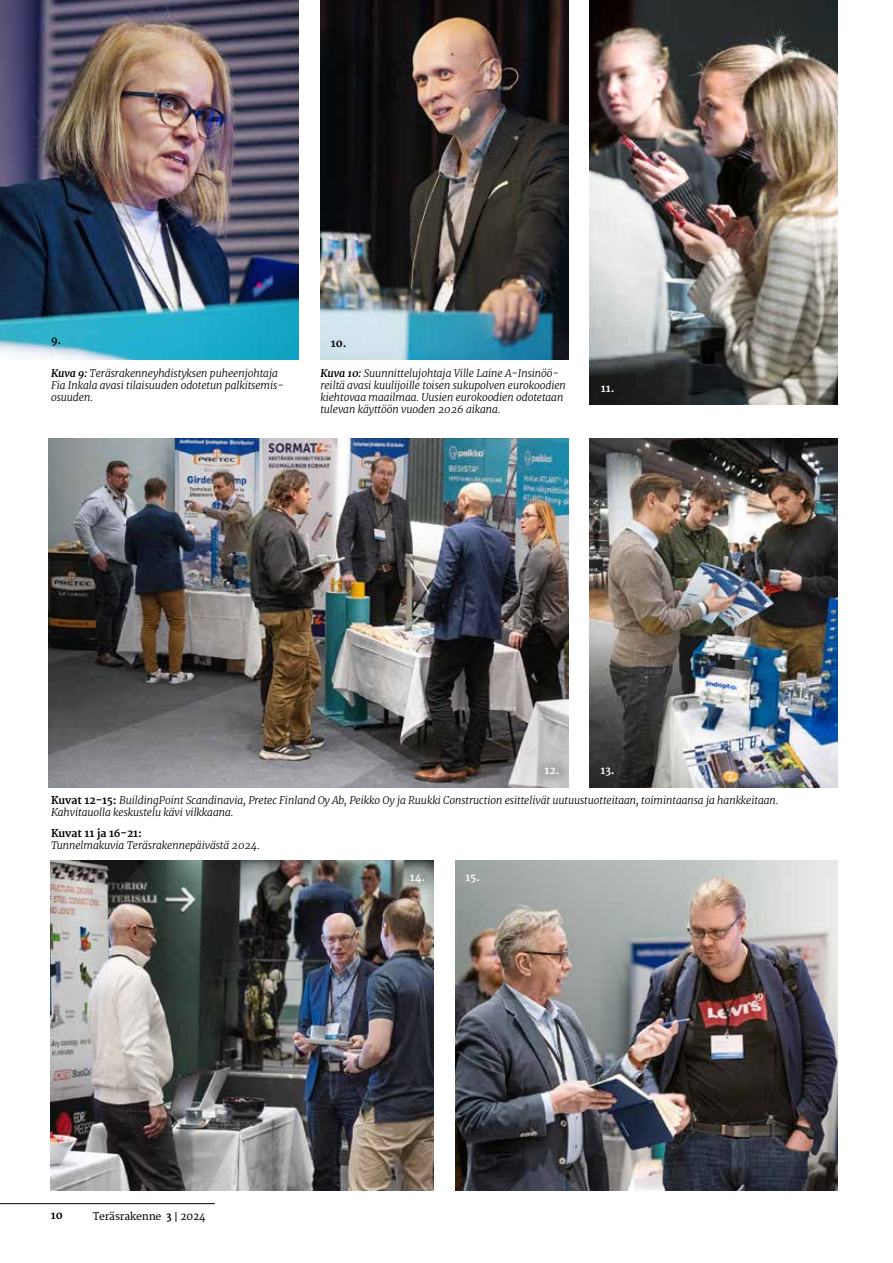
<style>
.page{position:relative;width:893px;height:1263px;background:#fff}
.page>*{position:absolute;margin:0;border:0;box-sizing:border-box;transform-origin:0 0}
.t1{font:italic 300 10.5px/12px "Merriweather";letter-spacing:-.01em;color:#000}
.t2{font:700 10.5px "Merriweather";letter-spacing:-.01em;color:#000}
.t3{font:10.5px "Merriweather";letter-spacing:-.025em;color:#000}
.t4{font:700 10.5px "Merriweather";letter-spacing:-.01em;color:#fff}
.s1{font-weight:700}
.s2{font-weight:700;font-style:normal}
</style>
<div class="page">
<hr style="left:0;top:1203px;width:215px;height:1px;background:#000">
<img style="left:49px;top:438px;width:519px;height:349px">
<img style="left:590px;top:438px;width:248px;height:349px">
<img style="left:455px;top:860px;width:383px;height:331px">
<img style="left:51px;top:860px;width:383px;height:331px">
<img style="left:320px;top:0;width:248px;height:359px">
<div style="left:398px;top:861px;width:40px;height:35px;background:#000;opacity:.2"></div>
<img style="left:590px;top:0;width:248px;height:404px">
<img style="left:0;top:0;width:299px;height:359px">
<div style="left:532px;top:755px;width:40px;height:33px;background:#000;opacity:.2"></div>
<p class="t2" style="left:51px;top:334px;width:12px">9.</p>
<p class="t1" style="left:51px;top:367px;width:234px"><span class="s1">Kuva 9:</span> Teräsrakenneyhdistyksen puheenjohtaja<br>Fia Inkala avasi tilaisuuden odotetun palkitsemis&shy;osuuden.</p>
<p class="t2" style="left:331px;top:337px;width:17px">10.</p>
<p class="t1" style="left:320px;top:367px;width:247px"><span class="s1">Kuva 10:</span> Suunnittelujohtaja Ville Laine A-Insinöö&shy;reiltä avasi kuulijoille toisen sukupolven eurokoodien kiehtovaa maailmaa. Uusien eurokoodien odotetaan tulevan käyttöön vuoden 2026 aikana.</p>
<p class="t4" style="left:601px;top:382px;width:15px">11.</p>
<p class="t4" style="left:545px;top:764px;width:17px">12.</p>
<p class="t4" style="left:600px;top:764px;width:16px">13.</p>
<p class="t4" style="left:736px;top:679px;width:12px">8.</p>
<p class="t1" style="left:51px;top:794px;width:729px"><span class="s2">Kuvat 12-15:</span> BuildingPoint Scandinavia, Pretec Finland Oy Ab, Peikko Oy ja Ruukki Construction esittelivät uutuustuotteitaan, toimintaansa ja hankkeitaan.<br>Kahvitauolla keskustelu kävi vilkkaana.</p>
<p class="t2" style="left:51px;top:827px;width:93px">Kuvat 11 ja 16-21:</p>
<p class="t1" style="left:51px;top:839px;width:211px">Tunnelmakuvia Teräsrakennepäivästä 2024.</p>
<p class="t2" style="left:51px;top:1209px;width:13px">10</p>
<p class="t3" style="left:93px;top:1210px;width:114px">Teräsrakenne <span class="s1">3</span> | 2024</p>
<p class="t4" style="left:410px;top:871px;width:17px">14.</p>
<p class="t4" style="left:466px;top:871px;width:16px">15.</p>
</div>
